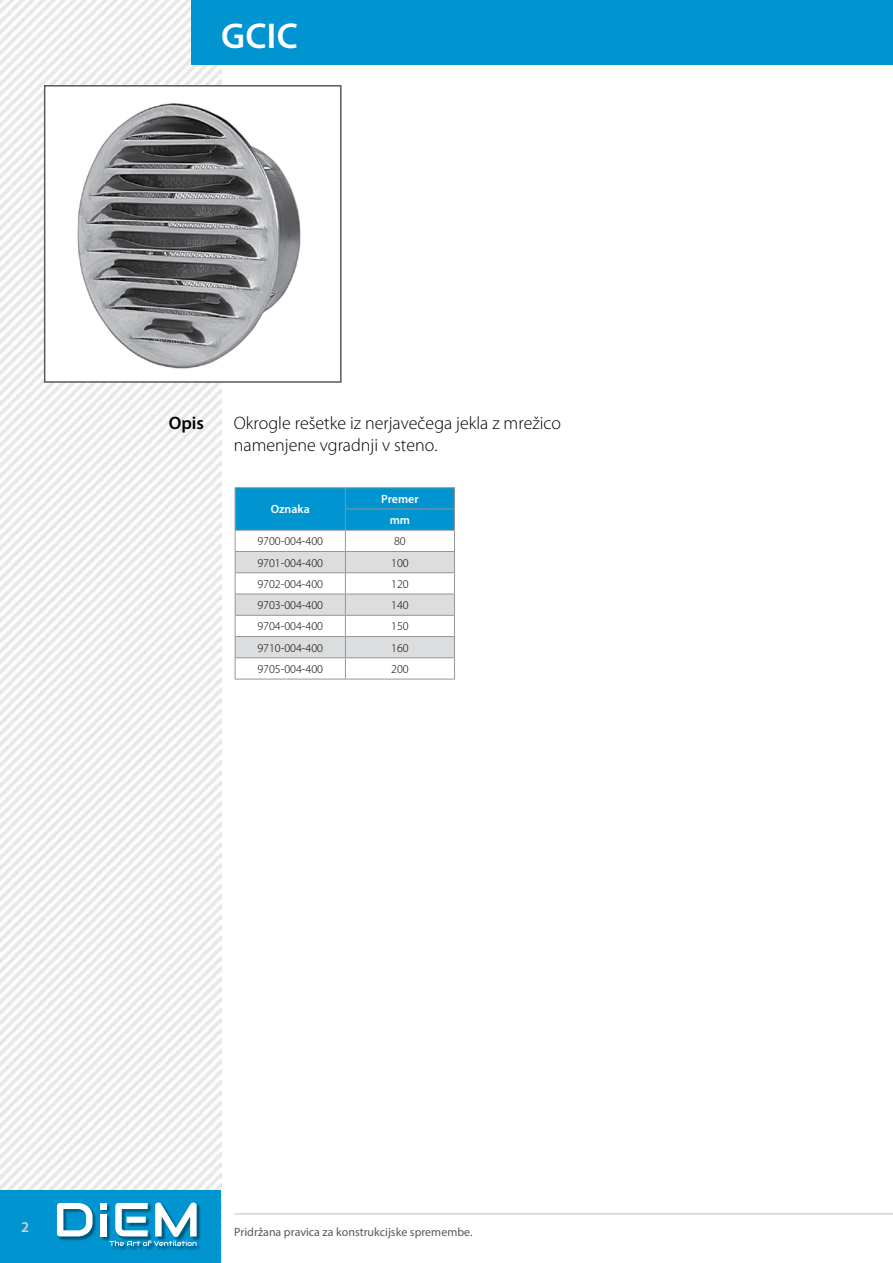
<style>
.page{position:relative;width:893px;height:1263px;background:#fff}
.page>*{position:absolute;margin:0;border:0;box-sizing:border-box;transform-origin:0 0}
.t1{font:600 36px "Myriad Pro";color:#fff}
.t2{font:300 18px/21.8px "Myriad Pro";color:#000}
.t3{font:600 18px "Myriad Pro";color:#000}
.t4{font:600 15px "Myriad Pro";color:#d1d3d4}
.t5{font:300 12px "Myriad Pro";color:#000}
.t6{font:12px "Myriad Pro";color:#58595b}
.t7{font:600 12px/21.3px "Myriad Pro";color:#fff;text-align:center}
</style>
<div class="page">
<img style="left:0;top:0;width:221px;height:1191px">
<div style="left:0;top:1191px;width:221px;height:72px;background:#0094d0"></div>
<div style="left:191px;top:0;width:702px;height:65px;background:#0094d0"></div>
<div style="left:44px;top:85px;width:298px;height:298px;background:#fff;border:2px solid #58595b"></div>
<img style="left:77px;top:103px;width:224px;height:266px">
<svg style="left:235px;top:488px;width:220px;height:191px"></svg>
<hr style="left:235px;top:679px;width:110px;height:1px;background:#939598">
<hr style="left:345px;top:679px;width:110px;height:1px;background:#939598">
<hr style="left:235px;top:487px;width:110px;height:1px;background:#939598">
<hr style="left:345px;top:487px;width:110px;height:1px;background:#939598">
<hr style="left:234px;top:1213px;width:659px;height:1px;background:#d1d3d4">
<div style="left:58px;top:1203px;width:144px;height:48px;background:#000;opacity:.4"></div>
<svg style="left:57px;top:1203px;width:36px;height:33px"></svg>
<div style="left:100px;top:1213px;width:7px;height:23px;background:#fff"></div>
<svg style="left:109px;top:1202px;width:88px;height:44px"></svg>
<div style="left:100px;top:1203px;width:7px;height:6px;background:#fff"></div>
<h1 class="t1" style="left:221px;top:13px;width:78px">GCIC</h1>
<h2 class="t3" style="left:169px;top:411px;width:37px">Opis</h2>
<h2 class="t2" style="left:234px;top:412px;width:329px">Okrogle rešetke iz nerjavečega jekla z mrežico namenjene vgradnji v steno.</h2>
<p class="t7" style="left:271px;top:498px;width:41px">Oznaka</p>
<p class="t7" style="left:381px;top:488px;width:39px">Premer mm</p>
<p class="t5" style="left:257px;top:534px;width:67px">9700-004-400</p>
<p class="t5" style="left:394px;top:534px;width:13px">80</p>
<p class="t5" style="left:257px;top:555px;width:67px">9701-004-400</p>
<p class="t5" style="left:391px;top:555px;width:19px">100</p>
<p class="t5" style="left:257px;top:577px;width:67px">9702-004-400</p>
<p class="t5" style="left:391px;top:577px;width:19px">120</p>
<p class="t5" style="left:257px;top:598px;width:67px">9703-004-400</p>
<p class="t5" style="left:391px;top:598px;width:19px">140</p>
<p class="t5" style="left:257px;top:619px;width:67px">9704-004-400</p>
<p class="t5" style="left:391px;top:619px;width:19px">150</p>
<p class="t5" style="left:257px;top:640px;width:67px">9710-004-400</p>
<p class="t5" style="left:391px;top:640px;width:19px">160</p>
<p class="t5" style="left:257px;top:662px;width:67px">9705-004-400</p>
<p class="t5" style="left:391px;top:662px;width:19px">200</p>
<p class="t4" style="left:21px;top:1217px;width:10px">2</p>
<p class="t6" style="left:234px;top:1225px;width:240px">Pridržana pravica za konstrukcijske spremembe.</p>
</div>
